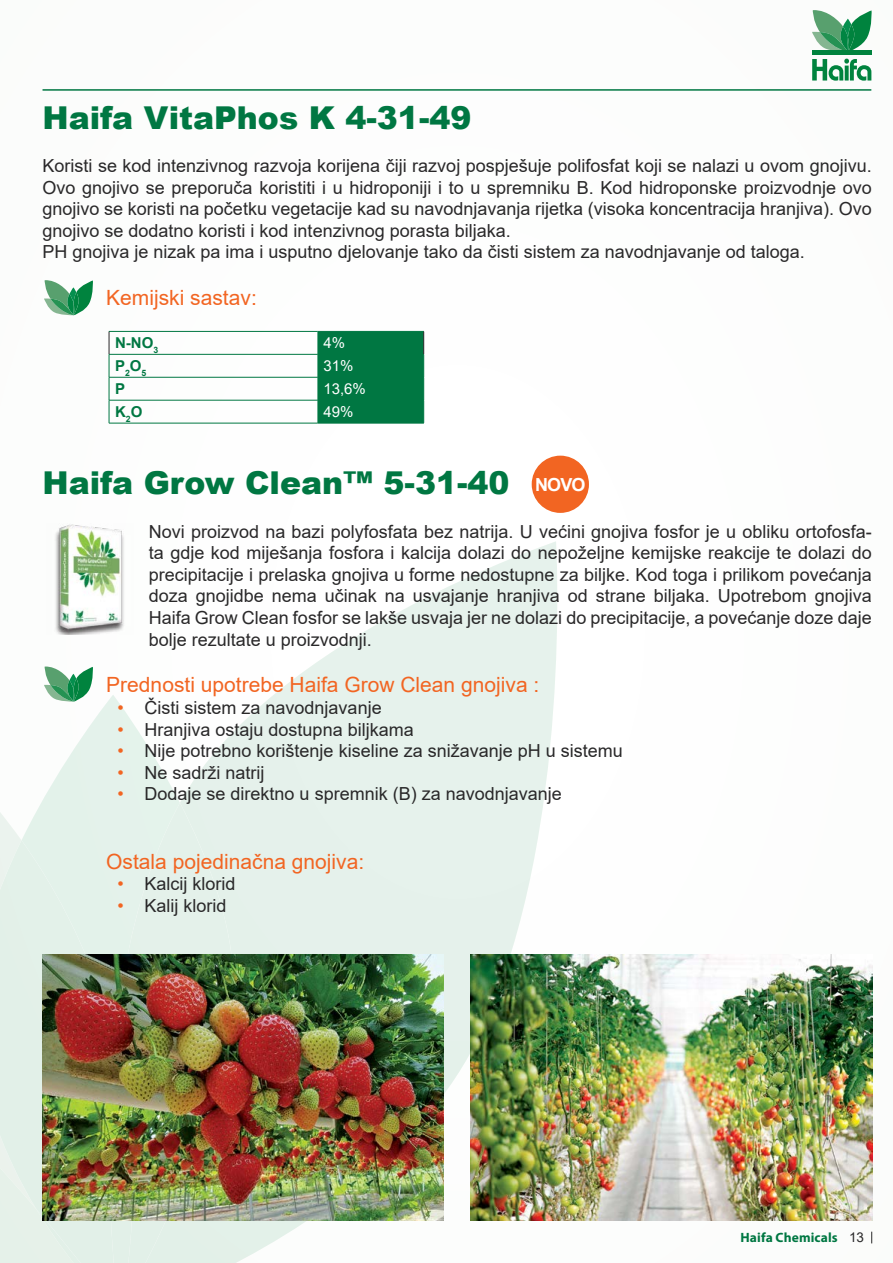
<style>
.page{position:relative;width:893px;height:1263px;background:#fff}
.page>*{position:absolute;margin:0;border:0;box-sizing:border-box;transform-origin:0 0}
.t1{font:900 31.5px "Arial";color:#007742}
.t2{font:21px "Arial";color:#f26522}
.t3{font:18px/21.6px "Arial";color:#292829}
.t4{font:700 18px "Arial";color:#fff}
.t5{font:700 15px "Arial";color:#007742}
.t6{font:15px "Arial";color:#fff}
.t7{font:700 13.5px "Myriad Pro";letter-spacing:.01em;color:#007742}
.s1{color:#f26522}
.s2{font-family:"Arial";font-weight:400;color:#292829}
</style>
<div class="page">
<svg style="left:180px;top:541px;width:379px;height:722px;fill:#e6f2ec"></svg>
<svg style="left:98px;top:695px;width:82px;height:145px;fill:#e4f3eb"></svg>
<div style="left:115px;top:803px;width:119px;height:460px;background:#e4f1ea"></div>
<div style="left:98px;top:840px;width:18px;height:423px;background:#e3f2ea"></div>
<div style="left:105px;top:1220px;width:36px;height:43px;background:#e2f0e8"></div>
<svg style="left:812px;top:10px;width:60px;height:40px"></svg>
<hr style="left:812px;top:50px;width:60px;height:4px;background:#00833e">
<svg style="left:812px;top:59px;width:59px;height:22px"></svg>
<hr style="left:43px;top:89px;width:828px;height:2px;background:#007742">
<hr style="left:109px;top:400px;width:208px;height:1px;background:#007742">
<hr style="left:109px;top:423px;width:208px;height:1px;background:#007742">
<hr style="left:317px;top:423px;width:107px;height:1px;background:#007742">
<hr style="left:109px;top:377px;width:208px;height:1px;background:#007742">
<hr style="left:109px;top:331px;width:208px;height:1px;background:#007742">
<hr style="left:109px;top:354px;width:208px;height:1px;background:#007742">
<svg style="left:109px;top:332px;width:1px;height:91px"></svg>
<div style="left:317px;top:331px;width:107px;height:92px;background:#007742"></div>
<img style="left:56px;top:524px;width:68px;height:110px">
<svg style="left:44px;top:280px;width:49px;height:36px"></svg>
<svg style="left:0;top:534px;width:98px;height:729px"></svg>
<div style="left:532px;top:456px;width:57px;height:57px;background:#f26522;border-radius:50%"></div>
<img style="left:470px;top:955px;width:402px;height:265px">
<img style="left:43px;top:955px;width:401px;height:265px">
<h1 class="t1" style="left:43px;top:95px;width:430px">Haifa VitaPhos K 4-31-49</h1>
<p class="t3" style="left:43px;top:155px;width:831px">Koristi se kod intenzivnog razvoja korijena čiji razvoj pospješuje polifosfat koji se nalazi u ovom gnojivu.<br>Ovo gnojivo se preporuča koristiti i u hidroponiji i to u spremniku B. Kod hidroponske proizvodnje ovo gnojivo se koristi na početku vegetacije kad su navodnjavanja rijetka (visoka koncentracija hranjiva). Ovo gnojivo se dodatno koristi i kod intenzivnog porasta biljaka.<br>PH gnojiva je nizak pa ima i usputno djelovanje tako da čisti sistem za navodnjavanje od taloga.</p>
<p class="t2" style="left:106px;top:283px;width:152px">Kemijski sastav:</p>
<p class="t5" style="left:115px;top:332px;width:45px">N-NO<sub>3</sub></p>
<p class="t6" style="left:323px;top:333px;width:23px">4%</p>
<p class="t5" style="left:115px;top:355px;width:33px">P<sub>2</sub>O<sub>5</sub></p>
<p class="t6" style="left:323px;top:356px;width:32px">31%</p>
<p class="t5" style="left:115px;top:378px;width:12px">P</p>
<p class="t6" style="left:323px;top:379px;width:44px">13,6%</p>
<p class="t5" style="left:115px;top:401px;width:28px">K<sub>2</sub>O</p>
<p class="t6" style="left:323px;top:401px;width:32px">49%</p>
<h1 class="t1" style="left:43px;top:460px;width:469px">Haifa Grow Clean™ 5-31-40</h1>
<p class="t3" style="left:149px;top:520px;width:724px;text-align:justify">Novi proizvod na bazi polyfosfata bez natrija. U većini gnojiva fosfor je u obliku ortofosfa&shy;ta gdje kod miješanja fosfora i kalcija dolazi do nepoželjne kemijske reakcije te dolazi do precipitacije i prelaska gnojiva u forme nedostupne za biljke. Kod toga i prilikom povećanja doza gnojidbe nema učinak na usvajanje hranjiva od strane biljaka. Upotrebom gnojiva Haifa Grow Clean fosfor se lakše usvaja jer ne dolazi do precipitacije, a povećanje doze daje bolje rezultate u proizvodnji.</p>
<p class="t2" style="left:106px;top:670px;width:435px">Prednosti upotrebe Haifa Grow Clean gnojiva :</p>
<p class="t3" style="left:118px;top:697px;width:266px"><span class="s1">•</span> Čisti sistem za navodnjavanje</p>
<p class="t3" style="left:118px;top:718px;width:298px"><span class="s1">•</span> Hranjiva ostaju dostupna biljkama</p>
<p class="t3" style="left:118px;top:740px;width:507px"><span class="s1">•</span> Nije potrebno korištenje kiseline za snižavanje pH u sistemu</p>
<p class="t3" style="left:118px;top:761px;width:149px"><span class="s1">•</span> Ne sadrži natrij</p>
<p class="t3" style="left:118px;top:783px;width:446px"><span class="s1">•</span> Dodaje se direktno u spremnik (B) za navodnjavanje</p>
<p class="t4" style="left:535px;top:472px;width:14px">NOVO</p>
<p class="t2" style="left:106px;top:847px;width:259px">Ostala pojedinačna gnojiva:</p>
<p class="t3" style="left:118px;top:873px;width:120px"><span class="s1">•</span> Kalcij klorid</p>
<p class="t3" style="left:118px;top:895px;width:111px"><span class="s1">•</span> Kalij klorid</p>
<p class="t7" style="left:740px;top:1229px;width:125px">Haifa Chemicals <span class="s2">13</span></p>
</div>
